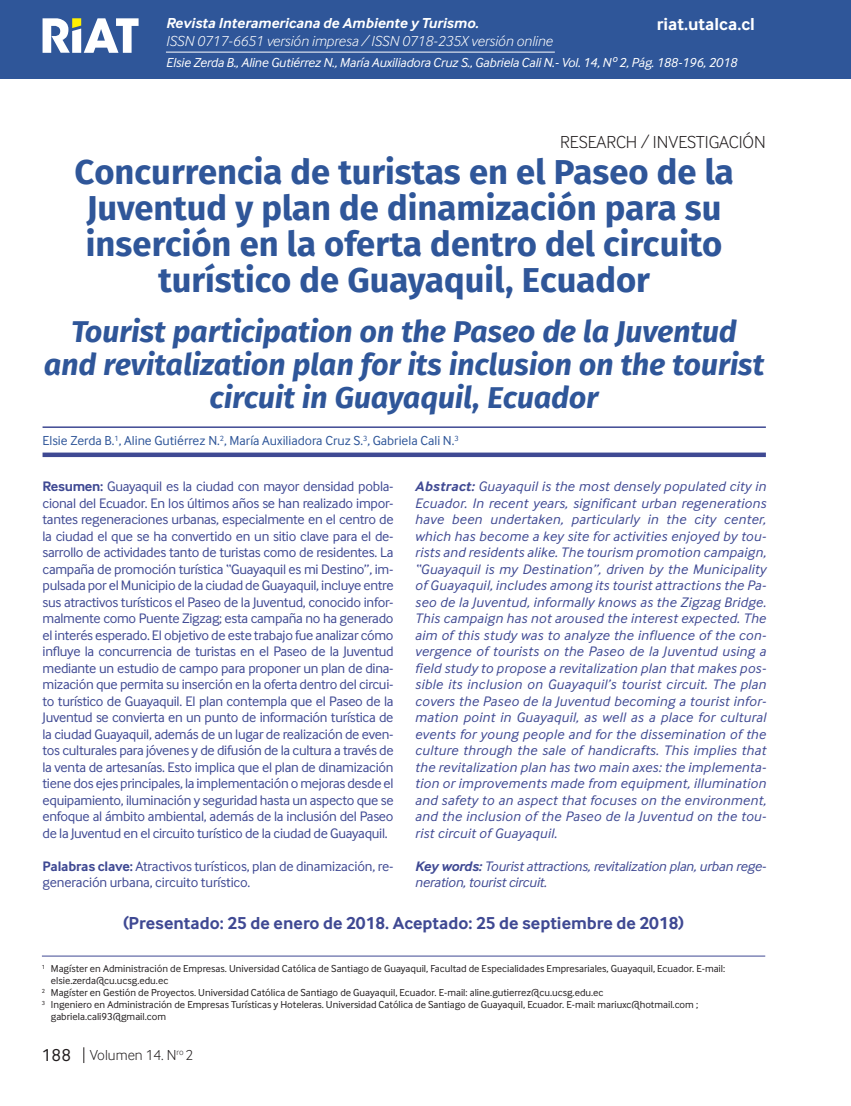
<style>
.page{position:relative;width:851px;height:1106px;background:#fff}
.page>*{position:absolute;margin:0;border:0;box-sizing:border-box;transform-origin:0 0}
.Titulo_Español{font:700 34.5px/36px "Fira Sans OT";color:#2f5699;text-align:center}
.titulo_ingles{font:italic 700 30px/33px "Fira Sans OT";color:#2f5699;text-align:center}
.PRESENTADO{font:700 18px "Inter Face";color:#3f4993}
.RESEARCH{font:300 18px "Inter Face";color:#231f20}
.t1{font:700 18px "Inter Face";color:#fff}
.t2{font:italic 300 15px "Inter Face";color:#fff}
.t3{font:italic 700 15px "Inter Face";color:#fff}
.t4{font:300 15px "Inter Face";color:#231f20}
.RESUMEN{font:14.25px/16.5px "Inter Face";letter-spacing:-.01em;color:#3f4993;text-align:justify}
.RESUMEN-2{font:italic 14.25px/16.5px "Inter Face";letter-spacing:-.01em;color:#3f4993;text-align:justify}
.Cuño_de_pagina{font:italic 13.5px "Inter Face";letter-spacing:-.01em;color:#fff}
.AUTOR{font:13.5px "Inter Face";color:#2f5699}
.PIE_DE_PAGINA{font:10.5px "Inter Face";color:#231f20}
.s1{font-weight:700}
.s2{font-weight:400;font-size:18px}
</style>
<div class="page">
<div style="left:0;top:0;width:850px;height:79px;background:#2f5699"></div>
<hr style="left:850px;top:0;width:1px;height:79px;background:#2f5699">
<hr style="left:166px;top:52px;width:388px;height:1px;background:#fff">
<svg style="left:43px;top:18px;width:95px;height:35px"></svg>
<svg style="left:83px;top:1047px;width:1px;height:16px"></svg>
<hr style="left:43px;top:426px;width:722px;height:2px;background:#3f4993">
<div style="left:43px;top:452px;width:722px;height:5px;background:#3f4993"></div>
<hr style="left:42px;top:955px;width:723px;height:1px;background:#3f4993">
<p class="t3" style="left:166px;top:15px;width:314px">Revista Interamericana de Ambiente y Turismo.</p>
<p class="t2" style="left:166px;top:33px;width:388px">ISSN 0717-6651 versión impresa / ISSN 0718-235X versión online</p>
<p class="t1" style="left:656px;top:14px;width:99px">riat.utalca.cl</p>
<p class="Cuño_de_pagina" style="left:166px;top:55px;width:572px">Elsie Zerda B., Aline Gutiérrez N., María Auxiliadora Cruz S., Gabriela Cali N.- Vol. 14, Nº 2, Pág. 188-196, 2018</p>
<p class="RESEARCH" style="left:560px;top:132px;width:207px">RESEARCH / INVESTIGACIÓN</p>
<p class="Titulo_Español" style="left:75px;top:157px;width:660px">Concurrencia de turistas en el Paseo de la Juventud y plan de dinamización para su inserción en la oferta dentro del circuito turístico de Guayaquil, Ecuador</p>
<p class="titulo_ingles" style="left:44px;top:317px;width:721px">Tourist participation on the Paseo de la Juventud and revitalization plan for its inclusion on the tourist circuit in Guayaquil, Ecuador</p>
<p class="AUTOR" style="left:43px;top:433px;width:417px">Elsie Zerda B.<sup>1</sup>, Aline Gutiérrez N.<sup>2</sup>, María Auxiliadora Cruz S.<sup>3</sup>, Gabriela Cali N.<sup>3</sup></p>
<p class="RESUMEN" style="left:43px;top:478px;width:352px"><span class="s1">Resumen:</span> Guayaquil es la ciudad con mayor densidad pobla&shy;cional del Ecuador. En los últimos años se han realizado impor&shy;tantes regeneraciones urbanas, especialmente en el centro de la ciudad el que se ha convertido en un sitio clave para el de&shy;sarrollo de actividades tanto de turistas como de residentes. La campaña de promoción turística “Guayaquil es mi Destino”, im&shy;pulsada por el Municipio de la ciudad de Guayaquil, incluye entre sus atractivos turísticos el Paseo de la Juventud, conocido infor&shy;malmente como Puente Zigzag; esta campaña no ha generado el interés esperado. El objetivo de este trabajo fue analizar cómo influye la concurrencia de turistas en el Paseo de la Juventud mediante un estudio de campo para proponer un plan de dina&shy;mización que permita su inserción en la oferta dentro del circui&shy;to turístico de Guayaquil. El plan contempla que el Paseo de la Juventud se convierta en un punto de información turística de la ciudad Guayaquil, además de un lugar de realización de even&shy;tos culturales para jóvenes y de difusión de la cultura a través de la venta de artesanías. Esto implica que el plan de dinamización tiene dos ejes principales, la implementación o mejoras desde el equipamiento, iluminación y seguridad hasta un aspecto que se enfoque al ámbito ambiental, además de la inclusión del Paseo de la Juventud en el circuito turístico de la ciudad de Guayaquil.</p>
<p class="RESUMEN" style="left:43px;top:857px;width:352px"><span class="s1">Palabras clave:</span> Atractivos turísticos, plan de dinamización, re&shy;generación urbana, circuito turístico.</p>
<p class="RESUMEN-2" style="left:415px;top:478px;width:353px"><span class="s1">Abstract:</span> Guayaquil is the most densely populated city in Ecuador. In recent years, significant urban regenerations have been undertaken, particularly in the city center, which has become a key site for activities enjoyed by tou&shy;rists and residents alike. The tourism promotion campaign, “Guayaquil is my Destination”, driven by the Municipality of Guayaquil, includes among its tourist attractions the Pa&shy;seo de la Juventud, informally knows as the Zigzag Bridge.<br>This campaign has not aroused the interest expected. The aim of this study was to analyze the influence of the con&shy;vergence of tourists on the Paseo de la Juventud using a field study to propose a revitalization plan that makes pos&shy;sible its inclusion on Guayaquil’s tourist circuit. The plan covers the Paseo de la Juventud becoming a tourist infor&shy;mation point in Guayaquil, as well as a place for cultural events for young people and for the dissemination of the culture through the sale of handicrafts. This implies that the revitalization plan has two main axes: the implementa&shy;tion or improvements made from equipment, illumination and safety to an aspect that focuses on the environment, and the inclusion of the Paseo de la Juventud on the tou&shy;rist circuit of Guayaquil.</p>
<p class="RESUMEN-2" style="left:415px;top:858px;width:353px"><span class="s1">Key words:</span> Tourist attractions, revitalization plan, urban rege&shy;neration, tourist circuit.</p>
<p class="PRESENTADO" style="left:123px;top:912px;width:562px">(Presentado: 25 de enero de 2018. Aceptado: 25 de septiembre de 2018)</p>
<p class="PIE_DE_PAGINA" style="left:42px;top:962px;width:684px"><sup>1</sup> Magíster en Administración de Empresas. Universidad Católica de Santiago de Guayaquil, Facultad de Especialidades Empresariales, Guayaquil, Ecuador. E-mail:</p>
<p class="PIE_DE_PAGINA" style="left:51px;top:974px;width:119px">elsie.zerda@cu.ucsg.edu.ec</p>
<p class="PIE_DE_PAGINA" style="left:42px;top:986px;width:563px"><sup>2</sup> Magíster en Gestión de Proyectos. Universidad Católica de Santiago de Guayaquil, Ecuador. E-mail: aline.gutierrez@cu.ucsg.edu.ec</p>
<p class="PIE_DE_PAGINA" style="left:42px;top:998px;width:657px"><sup>3</sup> Ingeniero en Administración de Empresas Turísticas y Hoteleras. Universidad Católica de Santiago de Guayaquil, Ecuador. E-mail: mariuxc@hotmail.com ;</p>
<p class="PIE_DE_PAGINA" style="left:51px;top:1010px;width:117px">gabriela.cali93@gmail.com</p>
<p class="t4" style="left:42px;top:1046px;width:153px"><span class="s2">188</span> Volumen 14. N<sup>ro</sup> 2</p>
</div>
